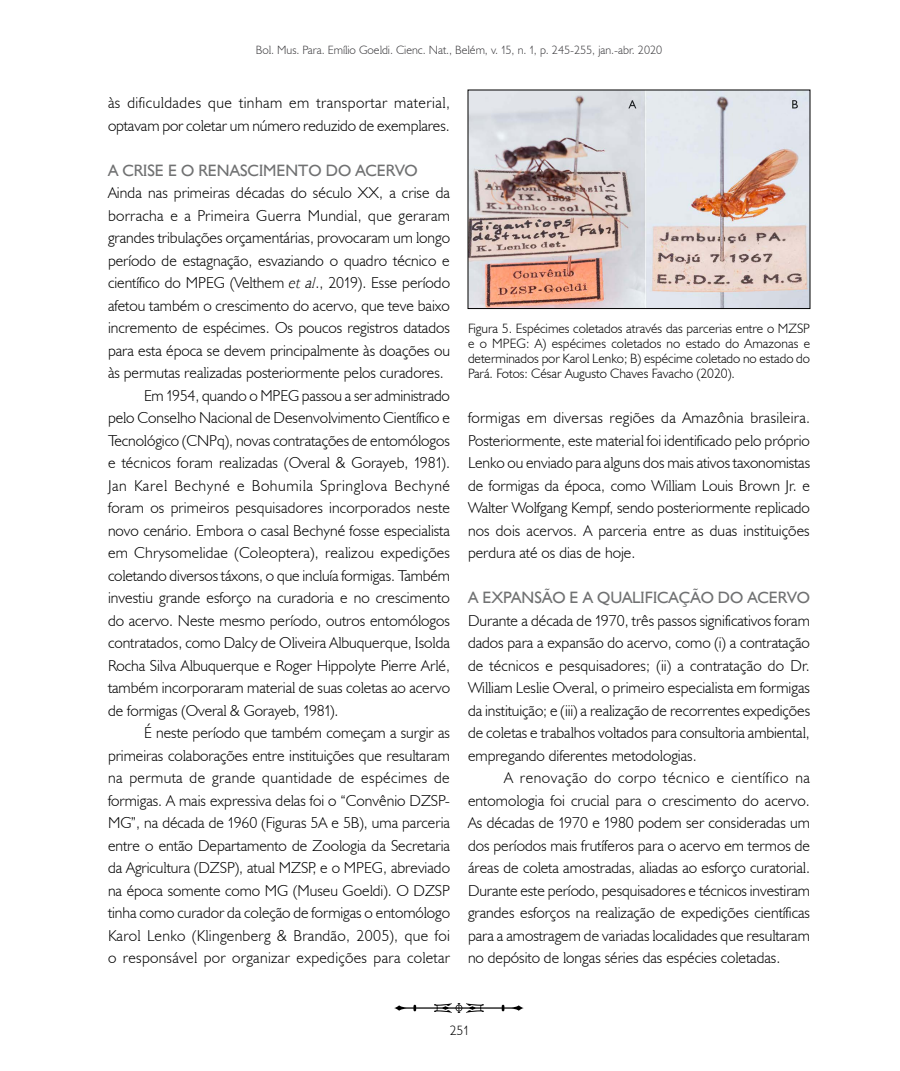
<style>
.page{position:relative;width:900px;height:1071px;background:#fff}
.page>*{position:absolute;margin:0;border:0;box-sizing:border-box;transform-origin:0 0}
.t1{font:700 16.5px "MPEG";color:#707172}
.t2{font:15.75px/22.5px "MPEG";color:#000;text-align:justify}
.t3{font:15.75px "MPEG";letter-spacing:.02em;color:#000}
.t4{font:15.75px "MPEG";letter-spacing:.04em;color:#000}
.t5{font:15.75px "MPEG";letter-spacing:.025em;color:#000}
.t6{font:13.5px/15px "MPEG";color:#000;text-align:justify}
.t7{font:12px "MPEG";color:#3e3d40}
.s1{font-style:italic}
</style>
<div class="page">
<svg style="left:394px;top:1003px;width:130px;height:10px"></svg>
<img style="left:470px;top:92px;width:338px;height:215px">
<div style="left:468px;top:90px;width:342px;height:219px;border:1px solid #000"></div>
<p class="t7" style="left:256px;top:43px;width:408px">Bol. Mus. Para. Emílio Goeldi. Cienc. Nat., Belém, v. 15, n. 1, p. 245-255, jan.-abr. 2020</p>
<p class="t2" style="left:108px;top:91px;width:344px">às dificuldades que tinham em transportar material, optavam por coletar um número reduzido de exemplares.</p>
<p class="t1" style="left:108px;top:160px;width:311px">A CRISE E O RENASCIMENTO DO ACERVO</p>
<p class="t2" style="left:108px;top:181px;width:344px">Ainda nas primeiras décadas do século XX, a crise da</p>
<p class="t3" style="left:108px;top:205px;width:344px">borracha e a Primeira Guerra Mundial, que geraram</p>
<p class="t2" style="left:108px;top:226px;width:344px">grandes tribulações orçamentárias, provocaram um longo</p>
<p class="t2" style="left:108px;top:249px;width:343px">período de estagnação, esvaziando o quadro técnico e</p>
<p class="t2" style="left:108px;top:271px;width:344px">científico do MPEG (Velthem <span class="s1">et al</span>., 2019). Esse período</p>
<p class="t2" style="left:108px;top:294px;width:343px">afetou também o crescimento do acervo, que teve baixo</p>
<p class="t2" style="left:108px;top:316px;width:343px">incremento de espécimes. Os poucos registros datados</p>
<p class="t2" style="left:108px;top:339px;width:344px">para esta época se devem principalmente às doações ou</p>
<p class="t2" style="left:108px;top:361px;width:337px">às permutas realizadas posteriormente pelos curadores.</p>
<p class="t2" style="left:144px;top:384px;width:307px">Em 1954, quando o MPEG passou a ser administrado</p>
<p class="t2" style="left:108px;top:406px;width:343px">pelo Conselho Nacional de Desenvolvimento Científico e</p>
<p class="t2" style="left:108px;top:429px;width:343px">Tecnológico (CNPq), novas contratações de entomólogos</p>
<p class="t2" style="left:108px;top:451px;width:343px">e técnicos foram realizadas (Overal &amp; Gorayeb, 1981).</p>
<p class="t4" style="left:108px;top:476px;width:344px">Jan Karel Bechyné e Bohumila Springlova Bechyné</p>
<p class="t2" style="left:108px;top:496px;width:343px">foram os primeiros pesquisadores incorporados neste</p>
<p class="t2" style="left:108px;top:519px;width:343px">novo cenário. Embora o casal Bechyné fosse especialista</p>
<p class="t2" style="left:108px;top:541px;width:344px">em Chrysomelidae (Coleoptera), realizou expedições</p>
<p class="t2" style="left:108px;top:564px;width:344px">coletando diversos táxons, o que incluía formigas. Também</p>
<p class="t2" style="left:108px;top:586px;width:343px">investiu grande esforço na curadoria e no crescimento</p>
<p class="t2" style="left:108px;top:609px;width:344px">do acervo. Neste mesmo período, outros entomólogos</p>
<p class="t2" style="left:108px;top:631px;width:343px">contratados, como Dalcy de Oliveira Albuquerque, Isolda</p>
<p class="t2" style="left:108px;top:654px;width:343px">Rocha Silva Albuquerque e Roger Hippolyte Pierre Arlé,</p>
<p class="t2" style="left:108px;top:676px;width:344px">também incorporaram material de suas coletas ao acervo</p>
<p class="t2" style="left:108px;top:699px;width:232px">de formigas (Overal &amp; Gorayeb, 1981).</p>
<p class="t2" style="left:144px;top:721px;width:307px">É neste período que também começam a surgir as</p>
<p class="t2" style="left:108px;top:744px;width:343px">primeiras colaborações entre instituições que resultaram</p>
<p class="t5" style="left:108px;top:768px;width:343px">na permuta de grande quantidade de espécimes de</p>
<p class="t2" style="left:108px;top:789px;width:343px">formigas. A mais expressiva delas foi o “Convênio DZSP-</p>
<p class="t2" style="left:108px;top:811px;width:344px">MG”, na década de 1960 (Figuras 5A e 5B), uma parceria</p>
<p class="t2" style="left:108px;top:834px;width:344px">entre o então Departamento de Zoologia da Secretaria</p>
<p class="t2" style="left:108px;top:856px;width:344px">da Agricultura (DZSP), atual MZSP, e o MPEG, abreviado</p>
<p class="t2" style="left:108px;top:879px;width:344px">na época somente como MG (Museu Goeldi). O DZSP</p>
<p class="t2" style="left:108px;top:901px;width:344px">tinha como curador da coleção de formigas o entomólogo</p>
<p class="t3" style="left:108px;top:926px;width:343px">Karol Lenko (Klingenberg &amp; Brandão, 2005), que foi</p>
<p class="t3" style="left:108px;top:948px;width:344px">o responsável por organizar expedições para coletar</p>
<p class="t6" style="left:468px;top:321px;width:344px">Figura 5. Espécimes coletados através das parcerias entre o MZSP e o MPEG: A) espécimes coletados no estado do Amazonas e determinados por Karol Lenko; B) espécime coletado no estado do Pará. Fotos: César Augusto Chaves Favacho (2020).</p>
<p class="t2" style="left:468px;top:406px;width:344px">formigas em diversas regiões da Amazônia brasileira.<br>Posteriormente, este material foi identificado pelo próprio Lenko ou enviado para alguns dos mais ativos taxonomistas de formigas da época, como William Louis Brown Jr. e Walter Wolfgang Kempf, sendo posteriormente replicado nos dois acervos. A parceria entre as duas instituições perdura até os dias de hoje.</p>
<p class="t1" style="left:468px;top:587px;width:343px">A EXPANSÃO E A QUALIFICAÇÃO DO ACERVO</p>
<p class="t2" style="left:468px;top:609px;width:344px">Durante a década de 1970, três passos significativos foram dados para a expansão do acervo, como (i) a contratação de técnicos e pesquisadores; (ii) a contratação do Dr.<br>William Leslie Overal, o primeiro especialista em formigas da instituição; e (iii) a realização de recorrentes expedições de coletas e trabalhos voltados para consultoria ambiental, empregando diferentes metodologias.</p>
<p class="t2" style="left:468px;top:766px;width:344px;text-indent:36px">A renovação do corpo técnico e científico na entomologia foi crucial para o crescimento do acervo.<br>As décadas de 1970 e 1980 podem ser consideradas um dos períodos mais frutíferos para o acervo em termos de áreas de coleta amostradas, aliadas ao esforço curatorial.<br>Durante este período, pesquisadores e técnicos investiram grandes esforços na realização de expedições científicas para a amostragem de variadas localidades que resultaram no depósito de longas séries das espécies coletadas.</p>
<p class="t6" style="left:450px;top:1023px;width:20px">251</p>
</div>
